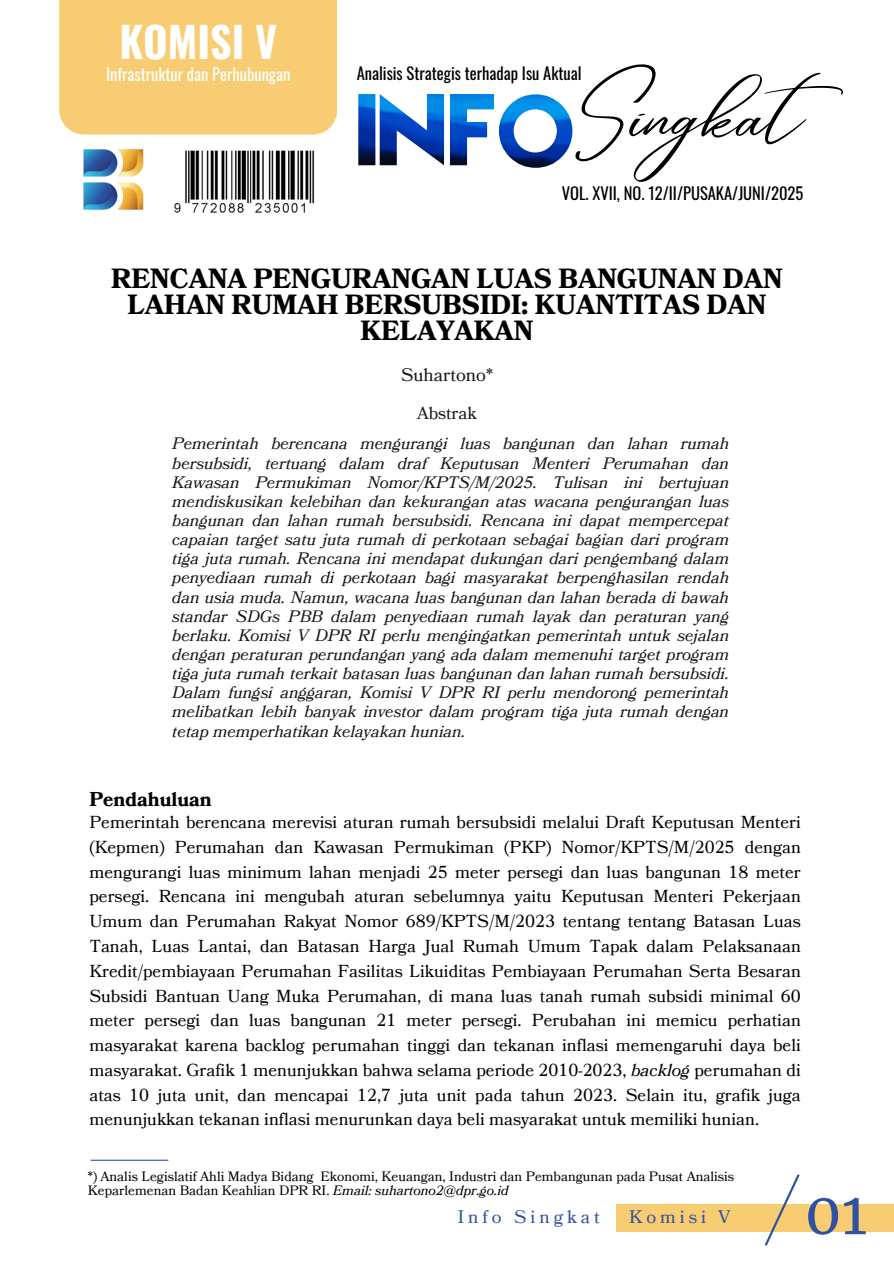
<style>
.page{position:relative;width:894px;height:1264px;background:#fff}
.page>*{position:absolute;margin:0;border:0;box-sizing:border-box;transform-origin:0 0}
.t1{font:100 92.85px "Vanyla 4 F Unicase";color:#3051a2}
.t2{font:77.7px "Andasia";color:#000}
.t3{font:57.6px "Merriweather";color:#3051a2}
.t4{font:700 42px "Oswald";color:#fff}
.t5{font:700 27px/26px "Bookmania";color:#000;text-align:center}
.t6{font:700 19.5px "Bookmania";color:#000}
.t7{font:18px "Bookmania";letter-spacing:.22em;color:#3051a2}
.t8{font:18px "Bookmania";color:#191717}
.t9{font:17.25px/24.8px "Bookmania";color:#000;text-align:justify}
.t10{font:17.25px "Bookmania";color:#191717}
.t11{font:italic 16.5px/19.2px "Bookmania";color:#191717;text-align:justify}
.t12{font:16.5px "Oswald";color:#000}
.t13{font:16.5px "Oswald";color:#fff}
.t14{font:13.5px/13.5px "Bookmania";color:#000}
.s1{font-style:italic}
</style>
<div class="page">
<div style="left:616px;top:1204px;width:277px;height:27px;background:#f7cc72"></div>
<hr style="left:91px;top:1159px;width:77px;height:1px;background:#3051a2">
<div style="left:59px;top:0;width:278px;height:134px;background:#f7cc72"></div>
<img style="left:174px;top:150px;width:141px;height:63px">
<img style="left:83px;top:149px;width:61px;height:61px">
<img style="left:358px;top:94px;width:214px;height:74px">
<div style="left:513px;top:109px;width:43px;height:43px;background:#fff;border-radius:50%"></div>
<p class="t4" style="left:119px;top:9px;width:159px">KOMISI V</p>
<p class="t13" style="left:106px;top:61px;width:186px">Infrastruktur dan Perhubungan</p>
<h2 class="t2" style="left:573px;top:56px;width:278px">Singkat</h2>
<p class="t12" style="left:356px;top:61px;width:226px">Analisis Strategis terhadap Isu Aktual</p>
<h5 class="t12" style="left:561px;top:180px;width:243px">VOL. XVII, NO. 12/II/PUSAKA/JUNI/2025</h5>
<p class="t5" style="left:111px;top:267px;width:672px">RENCANA PENGURANGAN LUAS BANGUNAN DAN<br>LAHAN RUMAH BERSUBSIDI: KUANTITAS DAN<br>KELAYAKAN</p>
<p class="t8" style="left:401px;top:362px;width:93px">Suhartono*</p>
<h6 class="t10" style="left:417px;top:401px;width:61px">Abstrak</h6>
<p class="t11" style="left:172px;top:434px;width:558px">Pemerintah berencana mengurangi luas bangunan dan lahan rumah bersubsidi, tertuang dalam draf Keputusan Menteri Perumahan dan Kawasan Permukiman Nomor/KPTS/M/2025. Tulisan ini bertujuan mendiskusikan kelebihan dan kekurangan atas wacana pengurangan luas bangunan dan lahan rumah bersubsidi. Rencana ini dapat mempercepat capaian target satu juta rumah di perkotaan sebagai bagian dari program tiga juta rumah. Rencana ini mendapat dukungan dari pengembang dalam penyediaan rumah di perkotaan bagi masyarakat berpenghasilan rendah dan usia muda. Namun, wacana luas bangunan dan lahan berada di bawah standar SDGs PBB dalam penyediaan rumah layak dan peraturan yang berlaku. Komisi V DPR RI perlu mengingatkan pemerintah untuk sejalan dengan peraturan perundangan yang ada dalam memenuhi target program tiga juta rumah terkait batasan luas bangunan dan lahan rumah bersubsidi.<br>Dalam fungsi anggaran, Komisi V DPR RI perlu mendorong pemerintah melibatkan lebih banyak investor dalam program tiga juta rumah dengan tetap memperhatikan kelayakan hunian.</p>
<h3 class="t6" style="left:89px;top:786px;width:124px">Pendahuluan</h3>
<h2 class="t9" style="left:89px;top:810px;width:712px">Pemerintah berencana merevisi aturan rumah bersubsidi melalui Draft Keputusan Menteri (Kepmen) Perumahan dan Kawasan Permukiman (PKP) Nomor/KPTS/M/2025 dengan mengurangi luas minimum lahan menjadi 25 meter persegi dan luas bangunan 18 meter persegi. Rencana ini mengubah aturan sebelumnya yaitu Keputusan Menteri Pekerjaan Umum dan Perumahan Rakyat Nomor 689/KPTS/M/2023 tentang tentang Batasan Luas Tanah, Luas Lantai, dan Batasan Harga Jual Rumah Umum Tapak dalam Pelaksanaan Kredit/pembiayaan Perumahan Fasilitas Likuiditas Pembiayaan Perumahan Serta Besaran Subsidi Bantuan Uang Muka Perumahan, di mana luas tanah rumah subsidi minimal 60 meter persegi dan luas bangunan 21 meter persegi. Perubahan ini memicu perhatian masyarakat karena backlog perumahan tinggi dan tekanan inflasi memengaruhi daya beli masyarakat. Grafik 1 menunjukkan bahwa selama periode 2010-2023, <span class="s1">backlog</span> perumahan di</h2>
<p class="t9" style="left:89px;top:1082px;width:712px">atas 10 juta unit, dan mencapai 12,7 juta unit pada tahun 2023. Selain itu, grafik juga menunjukkan tekanan inflasi menurunkan daya beli masyarakat untuk memiliki hunian.</p>
<h5 class="t14" style="left:88px;top:1170px;width:647px">*) Analis Legislatif Ahli Madya Bidang Ekonomi, Keuangan, Industri dan Pembangunan pada Pusat Analisis<br>Keparlemenan Badan Keahlian DPR RI. <span class="s1">Email: suhartono2@dpr.go.id</span></h5>
<h4 class="t7" style="left:458px;top:1204px;width:143px">Info Singkat</h4>
<h4 class="t7" style="left:629px;top:1204px;width:103px">Komisi V</h4>
<p class="t1" style="left:764px;top:1167px;width:36px">/</p>
<p class="t3" style="left:804px;top:1177px;width:64px">01</p>
</div>
